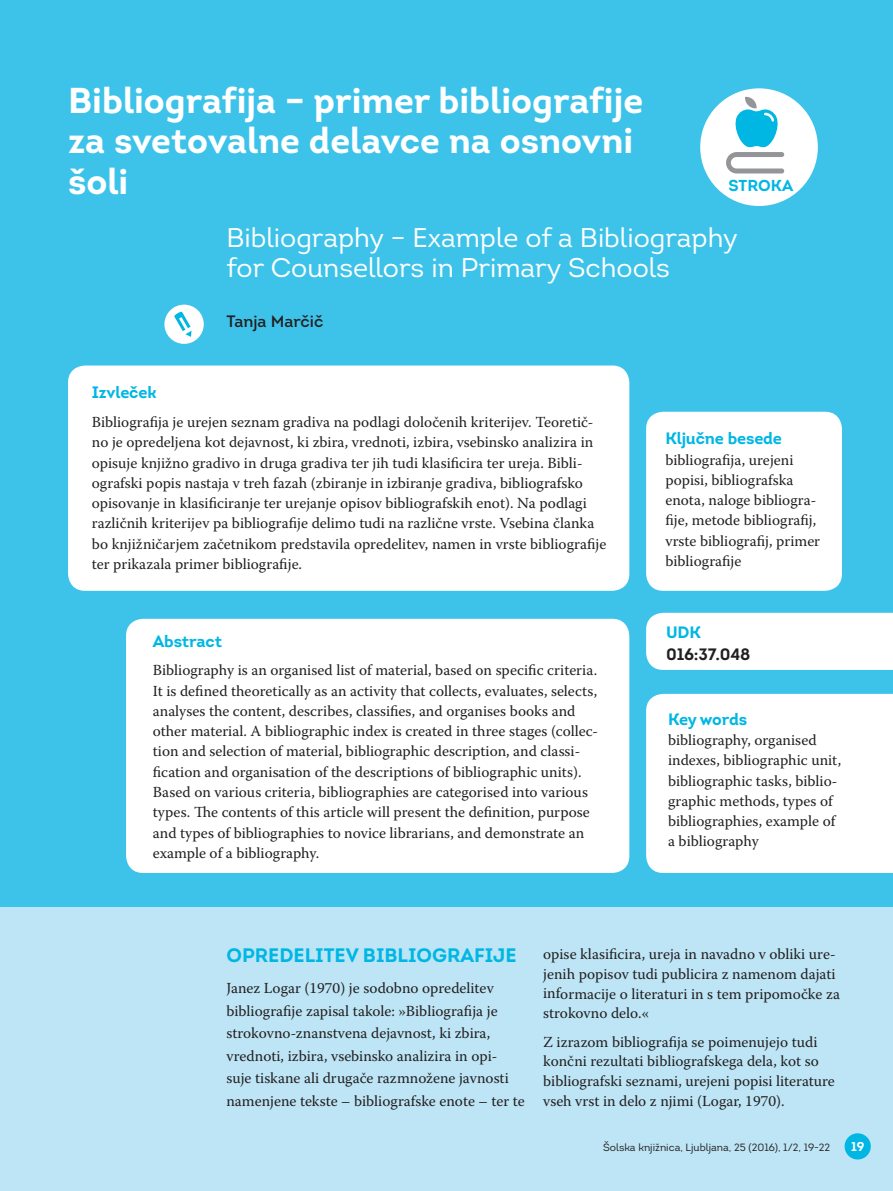
<style>
.page{position:relative;width:893px;height:1191px;background:#3dc3e9}
.page>*{position:absolute;margin:0;border:0;box-sizing:border-box;transform-origin:0 0}
.t1{font:700 36px/40.5px "Intro";color:#fff}
.t2{font:27px/30px "Intro";color:#fff}
.t3{font:700 19.5px "Intro";color:#00b7e4}
.t4{font:700 16.5px "Intro";letter-spacing:-.01em;color:#00b7e4}
.t5{font:16.5px "Intro";color:#231f20}
.t6{font:700 16.5px "Intro";letter-spacing:-.01em;color:#231f20}
.t7{font:700 15.9px "Intro";color:#00b7e4}
.t8{font:15.3px/20.2px "Warnock Pro";color:#231f20}
.t9{font:700 12.75px "Intro";color:#fff}
.t10{font:10.5px "Intro";color:#231f20}
</style>
<div class="page">
<div style="left:0;top:907px;width:893px;height:284px;background:#bde5f5"></div>
<div style="left:68px;top:365px;width:561px;height:226px;background:#fff;border-radius:17px"></div>
<div style="left:646px;top:613px;width:247px;height:57px;background:#fff"></div>
<div style="left:126px;top:619px;width:503px;height:254px;background:#fff;border-radius:17px"></div>
<div style="left:646px;top:412px;width:196px;height:179px;background:#fff;border-radius:17px"></div>
<div style="left:646px;top:694px;width:247px;height:179px;background:#fff"></div>
<div style="left:700px;top:88px;width:118px;height:118px;background:#fff;border-radius:50%"></div>
<svg style="left:726px;top:97px;width:58px;height:76px"></svg>
<div style="left:845px;top:1133px;width:26px;height:26px;background:#00b7e4;border-radius:50%"></div>
<div style="left:164px;top:305px;width:40px;height:39px;background:#fff;border-radius:50%"></div>
<svg style="left:174px;top:312px;width:18px;height:25px"></svg>
<h1 class="t1" style="left:68px;top:79px;width:577px">Bibliografija – primer bibliografije za svetovalne delavce na osnovni šoli</h1>
<p class="t7" style="left:728px;top:175px;width:66px">STROKA</p>
<h2 class="t2" style="left:226px;top:222px;width:513px">Bibliography – Example of a Bibliography for Counsellors in Primary Schools</h2>
<p class="t5" style="left:226px;top:311px;width:99px">Tanja Marčič</p>
<p class="t4" style="left:92px;top:382px;width:66px">Izvleček</p>
<p class="t8" style="left:92px;top:411px;width:516px">Bibliografija je urejen seznam gradiva na podlagi določenih kriterijev. Teoretič&shy;no je opredeljena kot dejavnost, ki zbira, vrednoti, izbira, vsebinsko analizira in opisuje knjižno gradivo in druga gradiva ter jih tudi klasificira ter ureja. Bibli&shy;ografski popis nastaja v treh fazah (zbiranje in izbiranje gradiva, bibliografsko opisovanje in klasificiranje ter urejanje opisov bibliografskih enot). Na podlagi različnih kriterijev pa bibliografije delimo tudi na različne vrste. Vsebina članka bo knjižničarjem začetnikom predstavila opredelitev, namen in vrste bibliografije ter prikazala primer bibliografije.</p>
<p class="t4" style="left:153px;top:630px;width:71px">Abstract</p>
<p class="t8" style="left:153px;top:660px;width:447px">Bibliography is an organised list of material, based on specific criteria.<br>It is defined theoretically as an activity that collects, evaluates, selects, analyses the content, describes, classifies, and organises books and other material. A bibliographic index is created in three stages (collec&shy;tion and selection of material, bibliographic description, and classi&shy;fication and organisation of the descriptions of bibliographic units).<br>Based on various criteria, bibliographies are categorised into various types. The contents of this article will present the definition, purpose and types of bibliographies to novice librarians, and demonstrate an example of a bibliography.</p>
<p class="t4" style="left:665px;top:428px;width:118px">Ključne besede</p>
<p class="t8" style="left:665px;top:449px;width:156px">bibliografija, urejeni popisi, bibliografska enota, naloge bibliogra&shy;fije, metode bibliografij, vrste bibliografij, primer bibliografije</p>
<p class="t4" style="left:666px;top:621px;width:36px">UDK</p>
<p class="t6" style="left:666px;top:644px;width:86px">016:37.048</p>
<p class="t4" style="left:668px;top:708px;width:81px">Key words</p>
<p class="t8" style="left:668px;top:729px;width:175px">bibliography, organised indexes, bibliographic unit, bibliographic tasks, biblio&shy;graphic methods, types of bibliographies, example of a bibliography</p>
<p class="t3" style="left:226px;top:943px;width:149px">Opredelitev biblio</p>
<p class="t3" style="left:432px;top:943px;width:86px">grafije</p>
<p class="t8" style="left:226px;top:976px;width:300px;line-height:22.5px">Janez Logar (1970) je sodobno opredelitev bibliografije zapisal takole: »Bibliografija je strokovno-znanstvena dejavnost, ki zbira, vrednoti, izbira, vsebinsko analizira in opi&shy;suje tiskane ali drugače razmnožene javnosti namenjene tekste – bibliografske enote – ter te</p>
<p class="t8" style="left:543px;top:943px;width:298px;line-height:19.8px">opise klasificira, ureja in navadno v obliki ure&shy;jenih popisov tudi publicira z namenom dajati informacije o literaturi in s tem pripomočke za strokovno delo.«</p>
<p class="t8" style="left:543px;top:1031px;width:293px;line-height:19.8px">Z izrazom bibliografija se poimenujejo tudi končni rezultati bibliografskega dela, kot so bibliografski seznami, urejeni popisi literature vseh vrst in delo z njimi (Logar, 1970).</p>
<p class="t10" style="left:603px;top:1140px;width:229px">Šolska knjižnica, Ljubljana, 25 (2016), 1/2, 19-22</p>
<p class="t9" style="left:851px;top:1137px;width:15px">19</p>
</div>
